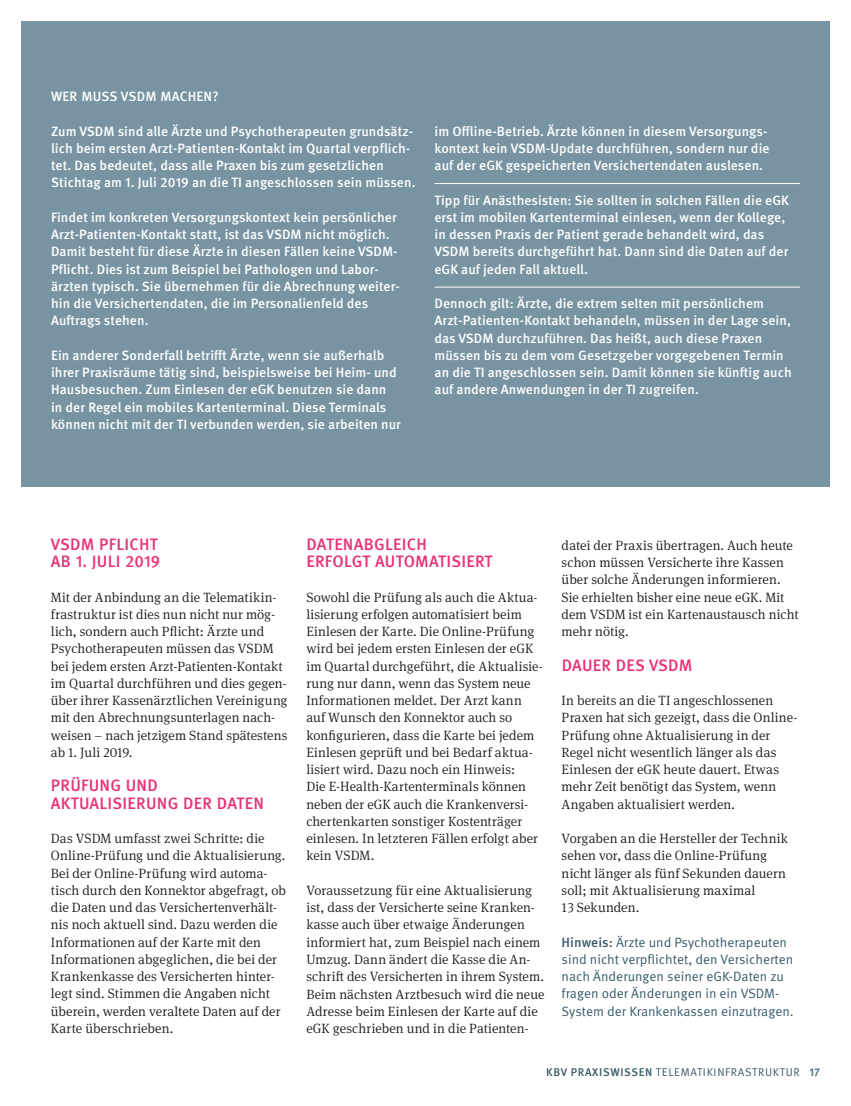
<style>
.page{position:relative;width:851px;height:1106px;background:#fff}
.page>*{position:absolute;margin:0;border:0;box-sizing:border-box;transform-origin:0 0}
.t1{font:500 16.5px/17.2px "Meta Pro";letter-spacing:.015em;color:#e83278}
.t2{font:300 13.5px/17.2px "Meta Serif OT";letter-spacing:.005em;color:#1d1d1b}
.t3{font:500 13.5px/17.2px "Meta Pro";letter-spacing:.005em;color:#fff}
.t4{font:13.5px/17.2px "Meta Pro Norm";color:#385c6b}
.t5{font:11.25px "Meta Pro Norm";letter-spacing:.06em;color:#385c6b}
.s1{font-family:"Meta Pro";font-weight:500}
</style>
<div class="page">
<div style="left:21px;top:21px;width:808px;height:465px;background:#7894a3"></div>
<hr style="left:434px;top:183px;width:365px;height:1px;background:#fff">
<hr style="left:434px;top:287px;width:365px;height:1px;background:#fff">
<p class="t3" style="left:51px;top:87px;width:169px">WER MUSS VSDM MACHEN?</p>
<p class="t3" style="left:51px;top:121px;width:366px">Zum VSDM sind alle Ärzte und Psychotherapeuten grundsätz&shy;lich beim ersten Arzt-Patienten-Kontakt im Quartal verpflich&shy;tet. Das bedeutet, dass alle Praxen bis zum gesetzlichen Stichtag am 1. Juli 2019 an die TI angeschlossen sein müssen.</p>
<p class="t3" style="left:51px;top:208px;width:350px">Findet im konkreten Versorgungskontext kein persönlicher Arzt-Patienten-Kontakt statt, ist das VSDM nicht möglich.<br>Damit besteht für diese Ärzte in diesen Fällen keine VSDM-Pflicht. Dies ist zum Beispiel bei Pathologen und Labor&shy;ärzten typisch. Sie übernehmen für die Abrechnung weiter&shy;hin die Versichertendaten, die im Personalienfeld des Auftrags stehen.</p>
<p class="t3" style="left:51px;top:346px;width:351px">Ein anderer Sonderfall betrifft Ärzte, wenn sie außerhalb ihrer Praxisräume tätig sind, beispielsweise bei Heim- und Hausbesuchen. Zum Einlesen der eGK benutzen sie dann in der Regel ein mobiles Kartenterminal. Diese Terminals können nicht mit der TI verbunden werden, sie arbeiten nur</p>
<p class="t3" style="left:434px;top:121px;width:336px">im Offline-Betrieb. Ärzte können in diesem Versorgungs&shy;kontext kein VSDM-Update durchführen, sondern nur die auf der eGK gespeicherten Versichertendaten auslesen.</p>
<p class="t3" style="left:434px;top:190px;width:356px">Tipp für Anästhesisten: Sie sollten in solchen Fällen die eGK erst im mobilen Kartenterminal einlesen, wenn der Kollege, in dessen Praxis der Patient gerade behandelt wird, das VSDM bereits durchgeführt hat. Dann sind die Daten auf der eGK auf jeden Fall aktuell.</p>
<p class="t3" style="left:434px;top:294px;width:359px">Dennoch gilt: Ärzte, die extrem selten mit persönlichem Arzt-Patienten-Kontakt behandeln, müssen in der Lage sein, das VSDM durchzuführen. Das heißt, auch diese Praxen müssen bis zu dem vom Gesetzgeber vorgegebenen Termin an die TI angeschlossen sein. Damit können sie künftig auch auf andere Anwendungen in der TI zugreifen.</p>
<p class="t1" style="left:51px;top:534px;width:111px">VSDM PFLICHT<br>AB 1. JULI 2019</p>
<p class="t2" style="left:51px;top:588px;width:238px">Mit der Anbindung an die Telematikin&shy;frastruktur ist dies nun nicht nur mög&shy;lich, sondern auch Pflicht: Ärzte und Psychotherapeuten müssen das VSDM bei jedem ersten Arzt-Patienten-Kontakt im Quartal durchführen und dies gegen&shy;über ihrer Kassenärztlichen Vereinigung mit den Abrechnungsunterlagen nach&shy;weisen – nach jetzigem Stand spätestens ab 1. Juli 2019.</p>
<p class="t1" style="left:51px;top:776px;width:214px">PRÜFUNG UND<br>AKTUALISIERUNG DER DATEN</p>
<p class="t2" style="left:51px;top:829px;width:236px">Das VSDM umfasst zwei Schritte: die Online-Prüfung und die Aktualisierung.<br>Bei der Online-Prüfung wird automa&shy;tisch durch den Konnektor abgefragt, ob die Daten und das Versichertenverhält&shy;nis noch aktuell sind. Dazu werden die Informationen auf der Karte mit den Informationen abgeglichen, die bei der Krankenkasse des Versicherten hinter&shy;legt sind. Stimmen die Angaben nicht überein, werden veraltete Daten auf der Karte überschrieben.</p>
<p class="t1" style="left:306px;top:534px;width:188px">DATENABGLEICH<br>ERFOLGT AUTOMATISIERT</p>
<p class="t2" style="left:306px;top:588px;width:238px">Sowohl die Prüfung als auch die Aktua&shy;lisierung erfolgen automatisiert beim Einlesen der Karte. Die Online-Prüfung wird bei jedem ersten Einlesen der eGK im Quartal durchgeführt, die Aktualisie&shy;rung nur dann, wenn das System neue Informationen meldet. Der Arzt kann auf Wunsch den Konnektor auch so konfigurieren, dass die Karte bei jedem Einlesen geprüft und bei Bedarf aktua&shy;lisiert wird. Dazu noch ein Hinweis:<br>Die E-Health-Kartenterminals können neben der eGK auch die Krankenversi&shy;chertenkarten sonstiger Kostenträger einlesen. In letzteren Fällen erfolgt aber kein VSDM.</p>
<p class="t2" style="left:306px;top:881px;width:240px">Voraussetzung für eine Aktualisierung ist, dass der Versicherte seine Kranken&shy;kasse auch über etwaige Änderungen informiert hat, zum Beispiel nach einem Umzug. Dann ändert die Kasse die An&shy;schrift des Versicherten in ihrem System.<br>Beim nächsten Arztbesuch wird die neue Adresse beim Einlesen der Karte auf die eGK geschrieben und in die Patienten-</p>
<p class="t2" style="left:561px;top:536px;width:238px">datei der Praxis übertragen. Auch heute schon müssen Versicherte ihre Kassen über solche Änderungen informieren.<br>Sie erhielten bisher eine neue eGK. Mit dem VSDM ist ein Kartenaustausch nicht mehr nötig.</p>
<p class="t1" style="left:561px;top:655px;width:132px">DAUER DES VSDM</p>
<p class="t2" style="left:561px;top:691px;width:237px">In bereits an die TI angeschlossenen Praxen hat sich gezeigt, dass die Online-Prüfung ohne Aktualisierung in der Regel nicht wesentlich länger als das Einlesen der eGK heute dauert. Etwas mehr Zeit benötigt das System, wenn Angaben aktualisiert werden.</p>
<p class="t2" style="left:561px;top:829px;width:228px">Vorgaben an die Hersteller der Technik sehen vor, dass die Online-Prüfung nicht länger als fünf Sekunden dauern soll; mit Aktualisierung maximal<br>13 Sekunden.</p>
<p class="t4" style="left:561px;top:932px;width:233px"><span class="s1">Hinweis:</span> Ärzte und Psychotherapeuten sind nicht verpflichtet, den Versicherten nach Änderungen seiner eGK-Daten zu fragen oder Änderungen in ein VSDM-System der Krankenkassen einzutragen.</p>
<p class="t5" style="left:546px;top:1063px;width:275px"><span class="s1">KBV PRAXISWISSEN</span> TELEMATIKINFRASTRUKTUR <span class="s1">17</span></p>
</div>
